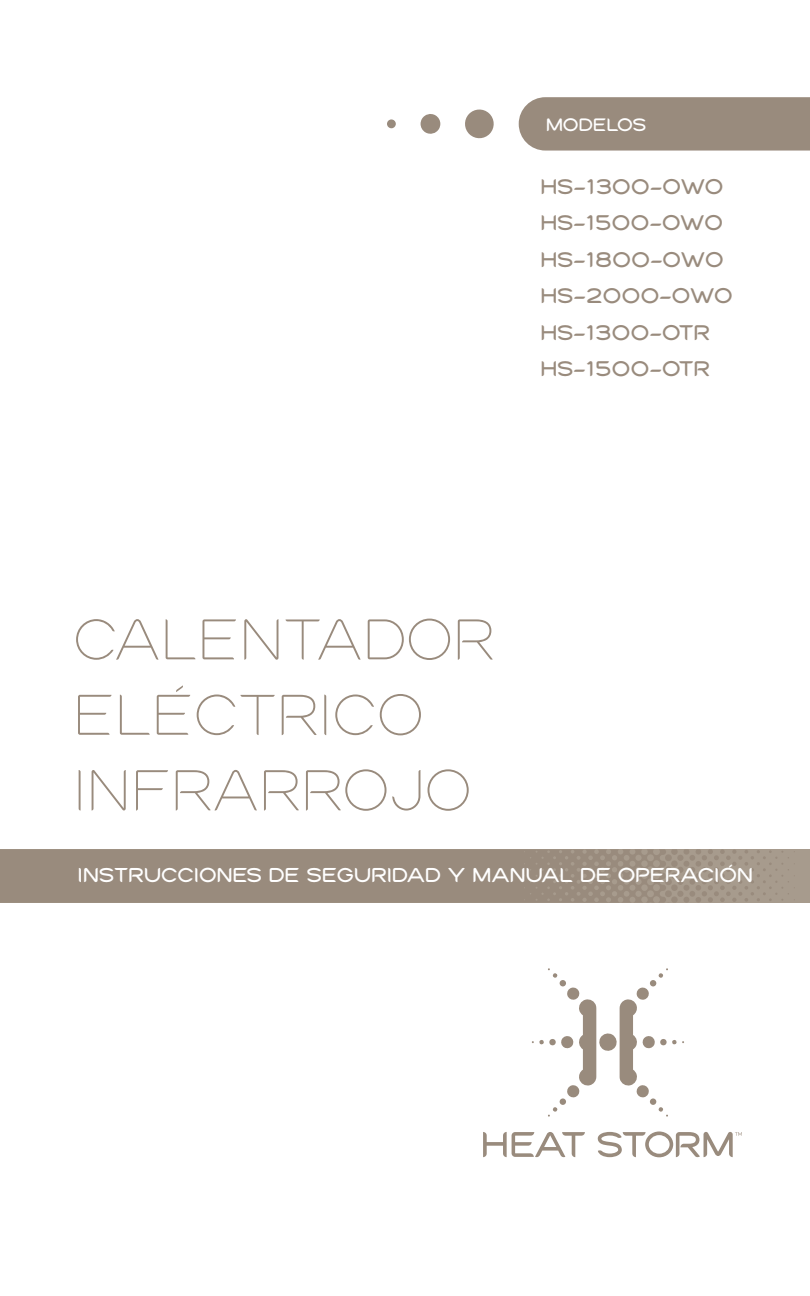
<style>
.page{position:relative;width:810px;height:1296px;background:#fff}
.page>*{position:absolute;margin:0;border:0;box-sizing:border-box;transform-origin:0 0}
.t1{font:300 60.75px/75.4px "Cabourg";letter-spacing:.02em;color:#998b7d}
.t2{font:700 22.5px/36.4px "Cabourg";letter-spacing:.02em;color:#998b7d}
.t3{font:700 21.38px "Cabourg";letter-spacing:.02em;color:#fff}
.t4{font:700 19.12px "Cabourg";letter-spacing:.02em;color:#fff}
</style>
<div class="page">
<svg style="left:0;top:849px;width:795px;height:54px;fill:#998b7d"></svg>
<div style="left:560px;top:980px;width:6px;height:7px;background:#998b7d;border-radius:50%"></div>
<div style="left:650px;top:980px;width:6px;height:7px;background:#998b7d;border-radius:50%"></div>
<div style="left:650px;top:1098px;width:6px;height:7px;background:#998b7d;border-radius:50%"></div>
<div style="left:560px;top:1098px;width:6px;height:7px;background:#998b7d;border-radius:50%"></div>
<svg style="left:548px;top:968px;width:10px;height:10px"></svg>
<svg style="left:658px;top:968px;width:10px;height:10px"></svg>
<svg style="left:658px;top:1107px;width:10px;height:10px"></svg>
<svg style="left:548px;top:1107px;width:10px;height:10px"></svg>
<svg style="left:532px;top:987px;width:152px;height:111px"></svg>
<svg style="left:483px;top:1132px;width:102px;height:26px"></svg>
<svg style="left:598px;top:1131px;width:144px;height:27px"></svg>
<div style="left:519px;top:97px;width:291px;height:54px;background:#998b7d"></div>
<svg style="left:465px;top:109px;width:29px;height:30px"></svg>
<svg style="left:387px;top:119px;width:9px;height:9px"></svg>
<svg style="left:421px;top:114px;width:19px;height:20px"></svg>
<p class="t4" style="left:546px;top:115px;width:102px">MODELOS</p>
<p class="t2" style="left:541px;top:169px;width:193px">HS–1300-OWO<br>HS-1500-OWO<br>HS-1800-OWO<br>HS–2000-OWO<br>HS-1300-OTR<br>HS-1500-OTR</p>
<h1 class="t1" style="left:73px;top:602px;width:422px">CALENTADOR<br>ELÉCTRICO<br>INFRARROJO</h1>
<p class="t3" style="left:78px;top:864px;width:676px">INSTRUCCIONES DE SEGURIDAD Y MANUAL DE OPERACIÓN</p>
</div>
